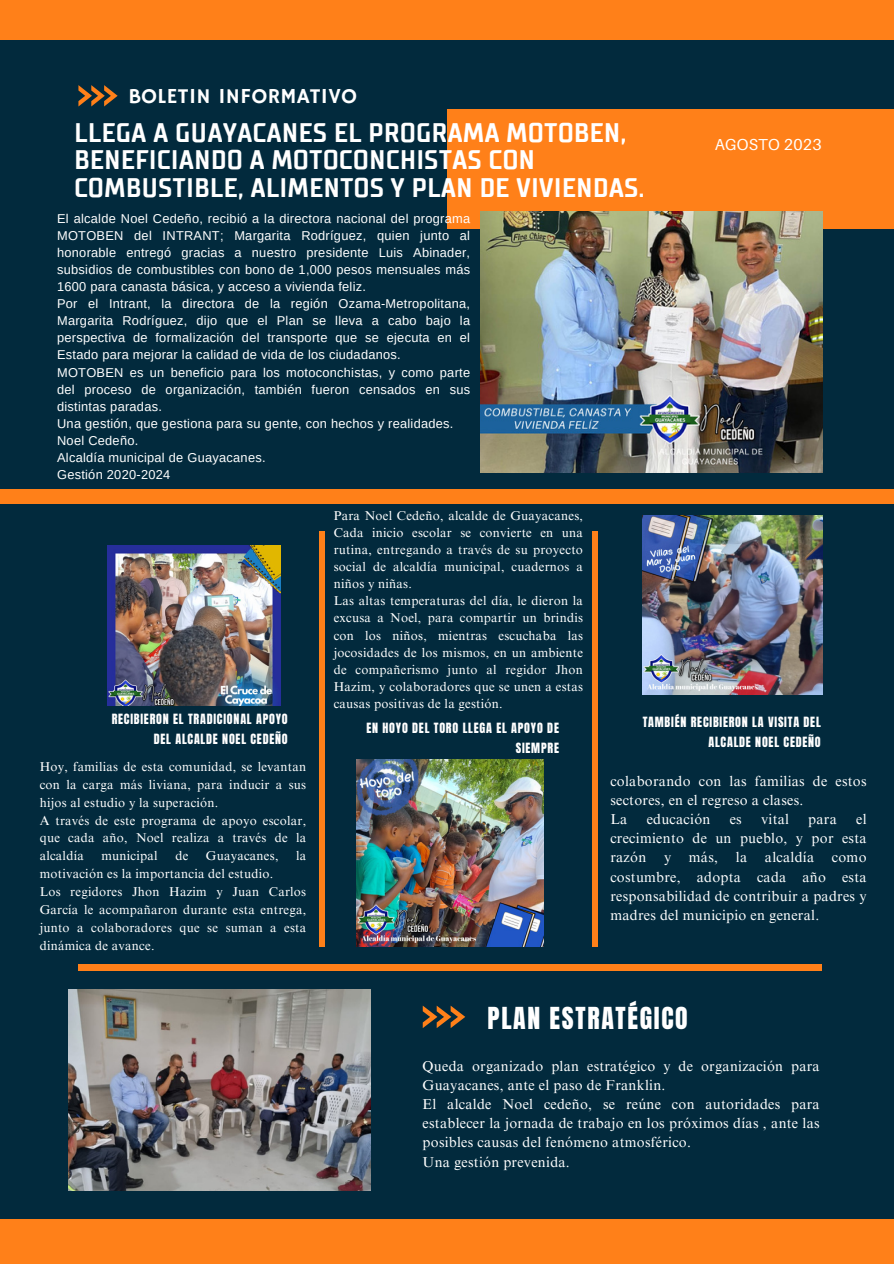
<style>
.page{position:relative;width:894px;height:1264px;background:#fff}
.page>*{position:absolute;margin:0;border:0;box-sizing:border-box;transform-origin:0 0}
.t1{font:700 26.7px/27px "TT Supermolot Condensed";letter-spacing:.025em;color:#fff}
.t2{font:25.8px "Anton";letter-spacing:.065em;color:#fff}
.t3{font:21.3px "Hammersmith One";letter-spacing:.015em;color:#fff}
.t4{font:15.9px "Aileron";letter-spacing:.015em;color:#fff}
.t5{font:14.25px/19.2px "Times NRMT Pro";letter-spacing:.02em;color:#fff}
.t6{font:12.75px/17.1px "Times NRMT Pro";letter-spacing:.02em;color:#fff;text-align:justify}
.t7{font:12.75px/17.1px "Arimo";letter-spacing:.02em;color:#fff;text-align:justify}
.t8{font:12px/20px "Anton";letter-spacing:.065em;color:#fff;text-align:right}
</style>
<div class="page">
<div style="left:0;top:0;width:893px;height:1263px;background:#022a3d"></div>
<div style="left:0;top:489px;width:893px;height:14px;background:#ff8019"></div>
<svg style="left:78px;top:85px;width:40px;height:21px"></svg>
<div style="left:0;top:0;width:893px;height:39px;background:#ff8019"></div>
<div style="left:0;top:1218px;width:893px;height:45px;background:#ff8019"></div>
<svg style="left:422px;top:1005px;width:43px;height:23px"></svg>
<div style="left:319px;top:532px;width:5px;height:414px;background:#ff8019"></div>
<div style="left:78px;top:964px;width:743px;height:6px;background:#ff8019"></div>
<div style="left:592px;top:532px;width:6px;height:414px;background:#ff8019"></div>
<div style="left:447px;top:109px;width:446px;height:120px;background:#ff8019"></div>
<img style="left:480px;top:211px;width:342px;height:261px">
<img style="left:107px;top:545px;width:173px;height:160px">
<img style="left:356px;top:759px;width:187px;height:187px">
<img style="left:642px;top:515px;width:179px;height:179px">
<img style="left:68px;top:989px;width:302px;height:201px">
<p class="t3" style="left:128px;top:84px;width:230px">BOLETIN INFORMATIVO</p>
<p class="t1" style="left:74px;top:120px;width:571px">LLEGA A GUAYACANES EL PROGRAMA MOTOBEN,<br>BENEFICIANDO A MOTOCONCHISTAS CON<br>COMBUSTIBLE, ALIMENTOS Y PLAN DE VIVIENDAS.</p>
<p class="t7" style="left:57px;top:210px;width:414px">El alcalde Noel Cedeño, recibió a la directora nacional del programa MOTOBEN del INTRANT; Margarita Rodríguez, quien junto al honorable entregó gracias a nuestro presidente Luis Abinader, subsidios de combustibles con bono de 1,000 pesos mensuales más 1600 para canasta básica, y acceso a vivienda feliz.</p>
<p class="t7" style="left:57px;top:295px;width:414px">Por el Intrant, la directora de la región Ozama-Metropolitana, Margarita Rodríguez, dijo que el Plan se lleva a cabo bajo la perspectiva de formalización del transporte que se ejecuta en el Estado para mejorar la calidad de vida de los ciudadanos.</p>
<p class="t7" style="left:57px;top:363px;width:414px">MOTOBEN es un beneficio para los motoconchistas, y como parte del proceso de organización, también fueron censados en sus distintas paradas.</p>
<p class="t7" style="left:57px;top:415px;width:398px">Una gestión, que gestiona para su gente, con hechos y realidades.</p>
<p class="t7" style="left:57px;top:432px;width:83px">Noel Cedeño.</p>
<p class="t7" style="left:57px;top:449px;width:210px">Alcaldía municipal de Guayacanes.</p>
<p class="t7" style="left:57px;top:466px;width:115px">Gestión 2020-2024</p>
<p class="t6" style="left:333px;top:508px;width:251px">Para Noel Cedeño, alcalde de Guayacanes, Cada inicio escolar se convierte en una rutina, entregando a través de su proyecto social de alcaldía municipal, cuadernos a niños y niñas.</p>
<p class="t6" style="left:333px;top:594px;width:251px">Las altas temperaturas del día, le dieron la excusa a Noel, para compartir un brindis con los niños, mientras escuchaba las jocosidades de los mismos, en un ambiente de compañerismo junto al regidor Jhon Hazim, y colaboradores que se unen a estas causas positivas de la gestión.</p>
<p class="t4" style="left:714px;top:135px;width:108px">AGOSTO 2023</p>
<p class="t8" style="left:112px;top:708px;width:177px">RECIBIERON EL TRADICIONAL APOYO<br>DEL ALCALDE NOEL CEDEÑO</p>
<p class="t6" style="left:40px;top:759px;width:268px;line-height:17.9px">Hoy, familias de esta comunidad, se levantan con la carga más liviana, para inducir a sus hijos al estudio y la superación.</p>
<p class="t6" style="left:40px;top:813px;width:268px;line-height:17.9px">A través de este programa de apoyo escolar, que cada año, Noel realiza a través de la alcaldía</p>
<p class="t6" style="left:101px;top:849px;width:58px">municipal</p>
<p class="t6" style="left:175px;top:849px;width:14px">de</p>
<p class="t6" style="left:206px;top:849px;width:74px">Guayacanes,</p>
<p class="t6" style="left:296px;top:849px;width:12px">la</p>
<p class="t6" style="left:40px;top:866px;width:235px">motivación es la importancia del estudio.</p>
<p class="t6" style="left:40px;top:884px;width:268px;line-height:17.9px">Los regidores Jhon Hazim y Juan Carlos García le acompañaron durante esta entrega, junto a colaboradores que se suman a esta dinámica de avance.</p>
<p class="t8" style="left:366px;top:718px;width:194px">EN HOYO DEL TORO LLEGA EL APOYO DE<br>SIEMPRE</p>
<p class="t8" style="left:642px;top:711px;width:179px">TAMBIÉN RECIBIERON LA VISITA DEL<br>ALCALDE NOEL CEDEÑO</p>
<p class="t5" style="left:610px;top:773px;width:257px">colaborando con las familias de estos sectores, en el regreso a clases.</p>
<p class="t5" style="left:610px;top:811px;width:18px">La</p>
<p class="t5" style="left:646px;top:811px;width:65px">educación</p>
<p class="t5" style="left:729px;top:811px;width:14px">es</p>
<p class="t5" style="left:760px;top:811px;width:29px">vital</p>
<p class="t5" style="left:808px;top:811px;width:30px">para</p>
<p class="t5" style="left:610px;top:811px;width:258px;text-align:justify;text-indent:246px">el crecimiento de un pueblo, y por esta razón y más, la alcaldía como costumbre, adopta cada año esta responsabilidad de contribuir a padres y madres del municipio en general.</p>
<p class="t2" style="left:487px;top:999px;width:202px">PLAN ESTRATÉGICO</p>
<p class="t5" style="left:422px;top:1058px;width:398px">Queda organizado plan estratégico y de organización para<br>Guayacanes, ante el paso de Franklin.</p>
<p class="t5" style="left:422px;top:1096px;width:398px;text-align:justify">El alcalde Noel cedeño, se reúne con autoridades para establecer la jornada de trabajo en los próximos días , ante las posibles causas del fenómeno atmosférico.</p>
<p class="t5" style="left:422px;top:1153px;width:149px">Una gestión prevenida.</p>
</div>
